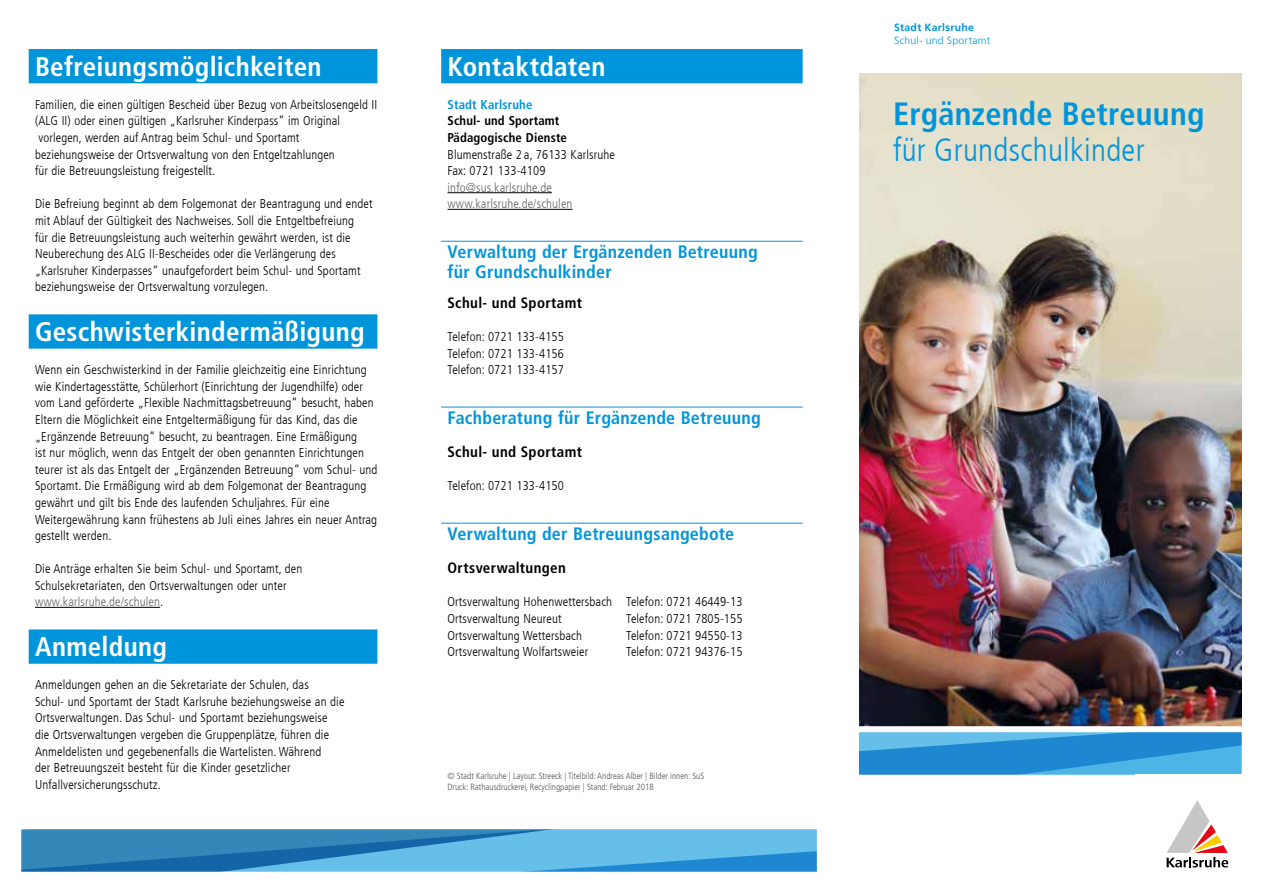
<style>
.page{position:relative;width:1263px;height:893px;background:#fff}
.page>*{position:absolute;margin:0;border:0;box-sizing:border-box;transform-origin:0 0}
.t1{font:700 condensed 32.25px "Frutiger For Karlsruhe";letter-spacing:.01em;color:#0095db}
.t2{font:300 condensed 32.25px "Frutiger For Karlsruhe";letter-spacing:.01em;color:#0095db}
.t3{font:700 condensed 27px "Frutiger For Karlsruhe";letter-spacing:.01em;color:#fff}
.t4{font:700 condensed 18px/19.5px "Frutiger For Karlsruhe";letter-spacing:.015em;color:#0095db}
.t5{font:700 condensed 15px "Frutiger For Karlsruhe";letter-spacing:.025em;color:#000}
.t6{font:300 condensed 12.75px/16.6px "Frutiger For Karlsruhe";letter-spacing:.01em;color:#000}
.t7{font:300 condensed 12.75px/16.6px "Frutiger For Karlsruhe";letter-spacing:.01em;color:#67666b}
.t8{font:700 condensed 12.75px/16.6px "Frutiger For Karlsruhe";letter-spacing:.01em;color:#000}
.t9{font:700 condensed 12.75px "Frutiger For Karlsruhe";letter-spacing:.01em;color:#0095db}
.t10{font:300 10.5px "Frutiger For Karlsruhe";letter-spacing:.02em;color:#0095db}
.t11{font:700 10.5px "Frutiger For Karlsruhe";letter-spacing:.025em;color:#0095db}
.t12{font:300 condensed 9px/10.8px "Frutiger For Karlsruhe";color:#575756}
.s1{color:#67666b}
</style>
<div class="page">
<img style="left:859px;top:73px;width:383px;height:650px">
<svg style="left:21px;top:829px;width:796px;height:43px;background:#459cce"></svg>
<svg style="left:859px;top:723px;width:383px;height:52px;background:#4ea0d4"></svg>
<svg style="left:1166px;top:800px;width:62px;height:67px"></svg>
<div style="left:29px;top:49px;width:348px;height:34px;background:#0095db"></div>
<div style="left:29px;top:314px;width:348px;height:35px;background:#0095db"></div>
<hr style="left:35px;top:607px;width:125px;height:1px;background:#000">
<div style="left:29px;top:629px;width:348px;height:35px;background:#0095db"></div>
<div style="left:441px;top:49px;width:362px;height:34px;background:#0095db"></div>
<hr style="left:448px;top:192px;width:104px;height:1px;background:#000">
<hr style="left:448px;top:209px;width:124px;height:1px;background:#000">
<hr style="left:441px;top:241px;width:362px;height:1px;background:#0095db">
<hr style="left:441px;top:407px;width:362px;height:1px;background:#0095db">
<hr style="left:441px;top:523px;width:362px;height:1px;background:#0095db">
<h2 class="t3" style="left:35px;top:50px;width:288px">Befreiungsmöglichkeiten</h2>
<p class="t6" style="left:35px;top:96px;width:344px">Familien, die einen gültigen Bescheid über Bezug von Arbeitslosengeld II (ALG II) oder einen gültigen „Karlsruher Kinderpass“ im Original vorlegen, werden auf Antrag beim Schul- und Sportamt beziehungsweise der Ortsverwaltung von den Entgeltzahlungen<br>für die Betreuungsleistung freigestellt.</p>
<p class="t6" style="left:35px;top:196px;width:339px">Die Befreiung beginnt ab dem Folgemonat der Beantragung und endet mit Ablauf der Gültigkeit des Nachweises. Soll die Entgeltbefreiung<br>für die Betreuungsleistung auch weiterhin gewährt werden, ist die Neuberechung des ALG II-Bescheides oder die Verlängerung des „Karlsruher Kinderpasses“ unaufgefordert beim Schul- und Sportamt beziehungsweise der Ortsverwaltung vorzulegen.</p>
<h2 class="t3" style="left:35px;top:316px;width:331px">Geschwisterkindermäßigung</h2>
<p class="t6" style="left:35px;top:362px;width:344px">Wenn ein Geschwisterkind in der Familie gleichzeitig eine Einrichtung wie Kindertagesstätte, Schülerhort (Einrichtung der Jugendhilfe) oder vom Land geförderte „Flexible Nachmittagsbetreuung“ besucht, haben Eltern die Möglichkeit eine Entgeltermäßigung für das Kind, das die „Ergänzende Betreuung“ besucht, zu beantragen. Eine Ermäßigung<br>ist nur möglich, wenn das Entgelt der oben genannten Einrichtungen teurer ist als das Entgelt der „Ergänzenden Betreuung“ vom Schul- und Sportamt. Die Ermäßigung wird ab dem Folgemonat der Beantragung gewährt und gilt bis Ende des laufenden Schuljahres. Für eine Weitergewährung kann frühestens ab Juli eines Jahres ein neuer Antrag gestellt werden.</p>
<p class="t6" style="left:35px;top:561px;width:269px">Die Anträge erhalten Sie beim Schul- und Sportamt, den<br>Schulsekretariaten, den Ortsverwaltungen oder unter <span class="s1">www.karlsruhe.de/schulen</span>.</p>
<h2 class="t3" style="left:35px;top:631px;width:133px">Anmeldung</h2>
<p class="t6" style="left:35px;top:677px;width:311px">Anmeldungen gehen an die Sekretariate der Schulen, das<br>Schul- und Sportamt der Stadt Karlsruhe beziehungsweise an die Ortsverwaltungen. Das Schul- und Sportamt beziehungsweise die Ortsverwaltungen vergeben die Gruppenplätze, führen die Anmeldelisten und gegebenenfalls die Wartelisten. Während<br>der Betreuungszeit besteht für die Kinder gesetzlicher Unfallversicherungsschutz.</p>
<h2 class="t3" style="left:448px;top:50px;width:159px">Kontaktdaten</h2>
<p class="t9" style="left:448px;top:97px;width:86px">Stadt Karlsruhe</p>
<p class="t8" style="left:448px;top:113px;width:121px">Schul- und Sportamt<br>Pädagogische Dienste</p>
<p class="t6" style="left:448px;top:146px;width:169px">Blumenstraße 2 a, 76133 Karlsruhe<br>Fax: 0721 133-4109</p>
<p class="t7" style="left:448px;top:179px;width:126px">info@sus.karlsruhe.de www.karlsruhe.de/schulen</p>
<h3 class="t4" style="left:448px;top:242px;width:312px">Verwaltung der Ergänzenden Betreuung für Grundschulkinder</h3>
<p class="t5" style="left:448px;top:294px;width:136px">Schul- und Sportamt</p>
<p class="t6" style="left:448px;top:328px;width:118px;text-align:justify">Telefon: 0721 133-4155<br>Telefon: 0721 133-4156<br>Telefon: 0721 133-4157</p>
<h3 class="t4" style="left:448px;top:408px;width:315px">Fachberatung für Ergänzende Betreuung</h3>
<p class="t5" style="left:448px;top:443px;width:136px">Schul- und Sportamt</p>
<p class="t6" style="left:448px;top:478px;width:118px">Telefon: 0721 133-4150</p>
<h3 class="t4" style="left:448px;top:524px;width:288px">Verwaltung der Betreuungsangebote</h3>
<p class="t5" style="left:448px;top:559px;width:120px">Ortsverwaltungen</p>
<p class="t6" style="left:448px;top:594px;width:296px">Ortsverwaltung Hohenwettersbach Telefon: 0721 46449-13<br>Ortsverwaltung Neureut</p>
<p class="t6" style="left:626px;top:610px;width:118px">Telefon: 0721 7805-155</p>
<p class="t6" style="left:448px;top:627px;width:136px">Ortsverwaltung Wettersbach</p>
<p class="t6" style="left:626px;top:627px;width:118px">Telefon: 0721 94550-13</p>
<p class="t6" style="left:448px;top:643px;width:142px">Ortsverwaltung Wolfartsweier</p>
<p class="t6" style="left:626px;top:643px;width:118px">Telefon: 0721 94376-15</p>
<p class="t12" style="left:448px;top:771px;width:258px">© Stadt Karlsruhe | Layout: Streeck | Titelbild: Andreas Alber | Bilder innen: SuS<br>Druck: Rathausdruckerei, Recyclingpapier | Stand: Februar 2018</p>
<p class="t11" style="left:894px;top:21px;width:81px">Stadt Karlsruhe</p>
<p class="t10" style="left:894px;top:34px;width:98px">Schul- und Sportamt</p>
<h1 class="t1" style="left:893px;top:95px;width:313px">Ergänzende Betreuung</h1>
<h1 class="t2" style="left:893px;top:132px;width:253px">für Grundschulkinder</h1>
</div>
